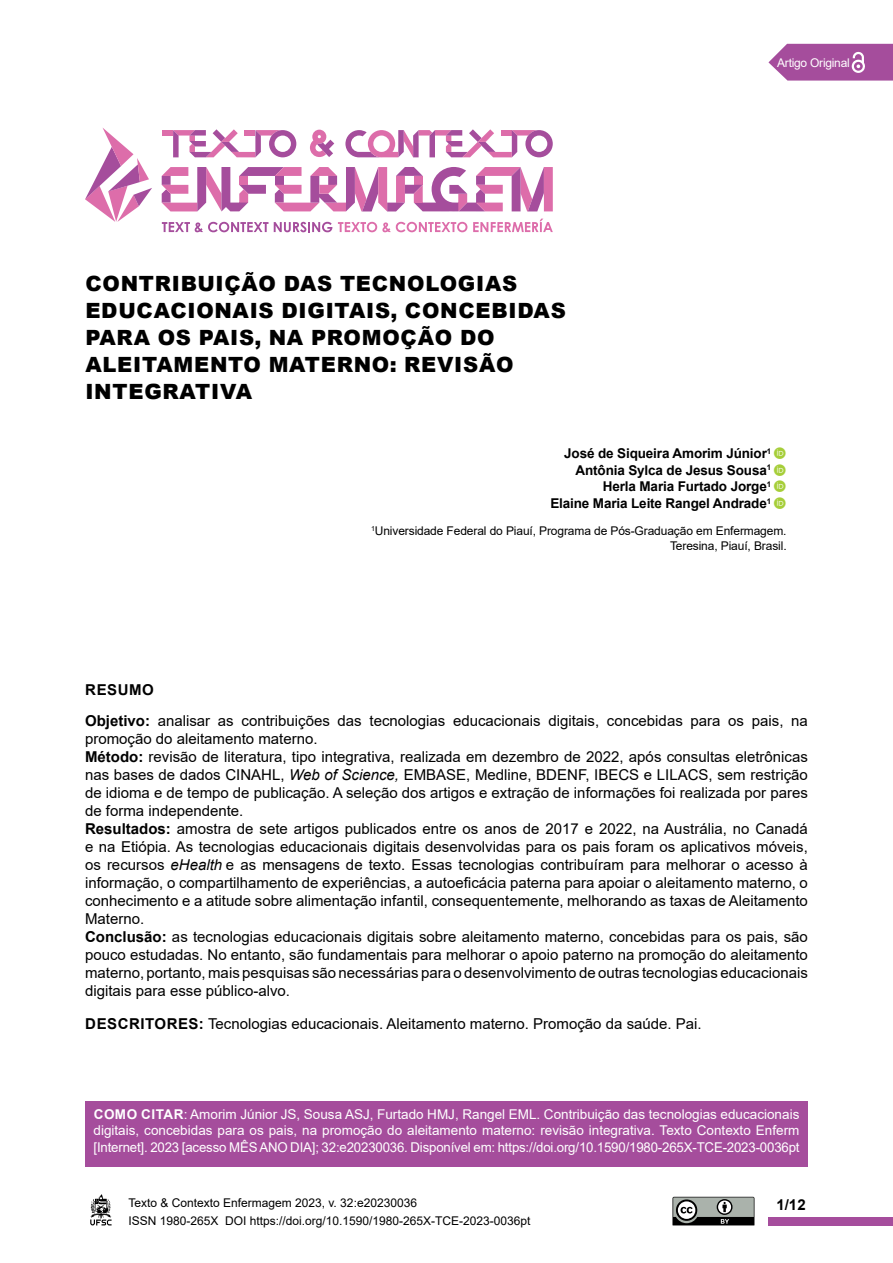
<style>
.page{position:relative;width:893px;height:1263px;background:#fff}
.page>*{position:absolute;margin:0;border:0;box-sizing:border-box;transform-origin:0 0}
.t1{font:900 21px/27px "Arial";letter-spacing:.035em;color:#000}
.t2{font:15px/18px "Arial";color:#000}
.t3{font:700 15px "Arial";color:#000}
.t4{font:13.5px/16.2px "Arial";letter-spacing:-.015em;color:#fff;text-align:justify}
.t5{font:700 13.5px/16.5px "Arial";letter-spacing:-.01em;color:#000;text-align:right}
.t6{font:12px/18px "Arial";color:#000}
.t7{font:12px "Arial";letter-spacing:-.02em;color:#fff}
.s1{font-weight:700}
.s2{font-style:italic}
</style>
<div class="page">
<div style="left:769px;top:1217px;width:124px;height:8px;background:#a54d9c"></div>
<svg style="left:90px;top:1194px;width:22px;height:31px"></svg>
<svg style="left:162px;top:167px;width:391px;height:45px"></svg>
<div style="left:162px;top:130px;width:11px;height:6px;background:#dd6daa"></div>
<svg style="left:173px;top:129px;width:123px;height:28px"></svg>
<svg style="left:310px;top:129px;width:243px;height:28px"></svg>
<svg style="left:162px;top:222px;width:106px;height:10px"></svg>
<svg style="left:274px;top:222px;width:58px;height:10px"></svg>
<svg style="left:338px;top:222px;width:129px;height:10px"></svg>
<svg style="left:473px;top:219px;width:80px;height:13px"></svg>
<svg style="left:85px;top:128px;width:67px;height:94px"></svg>
<svg style="left:768px;top:44px;width:125px;height:37px;background:#af61a7"></svg>
<svg style="left:672px;top:1197px;width:83px;height:29px;background:#777b78"></svg>
<div style="left:85px;top:1101px;width:723px;height:66px;background:#a54d9c"></div>
<h1 class="t1" style="left:85px;top:270px;width:482px">CONTRIBUIÇÃO DAS TECNOLOGIAS<br>EDUCACIONAIS DIGITAIS, CONCEBIDAS<br>PARA OS PAIS, NA PROMOÇÃO DO<br>ALEITAMENTO MATERNO: REVISÃO<br>INTEGRATIVA</h1>
<p class="t7" style="left:777px;top:54px;width:74px">Artigo Original</p>
<p class="t5" style="left:550px;top:446px;width:222px">José de Siqueira Amorim Júnior<sup>1<br></sup>Antônia Sylca de Jesus Sousa<sup>1<br></sup>Herla Maria Furtado Jorge<sup>1<br></sup>Elaine Maria Leite Rangel Andrade<sup>1</sup></p>
<p class="t6" style="left:371px;top:524px;width:417px;line-height:14.4px;text-align:right"><sup>1</sup>Universidade Federal do Piauí, Programa de Pós-Graduação em Enfermagem.<br>Teresina, Piauí, Brasil.</p>
<p class="t2" style="left:85px;top:674px;width:724px;line-height:30.8px"><span class="s1">RESUMO<br>Objetivo:</span> analisar as contribuições das tecnologias educacionais digitais, concebidas para os pais, na</p>
<p class="t2" style="left:85px;top:729px;width:724px">promoção do aleitamento materno.<br><span class="s1">Método:</span> revisão de literatura, tipo integrativa, realizada em dezembro de 2022, após consultas eletrônicas nas bases de dados CINAHL, <span class="s2">Web of Science,</span> EMBASE, Medline, BDENF, IBECS e LILACS, sem restrição de idioma e de tempo de publicação. A seleção dos artigos e extração de informações foi realizada por pares de forma independente.<br><span class="s1">Resultados:</span> amostra de sete artigos publicados entre os anos de 2017 e 2022, na Austrália, no Canadá e na Etiópia. As tecnologias educacionais digitais desenvolvidas para os pais foram os aplicativos móveis, os recursos <span class="s2">eHealth</span> e as mensagens de texto. Essas tecnologias contribuíram para melhorar o acesso à informação, o compartilhamento de experiências, a autoeficácia paterna para apoiar o aleitamento materno, o conhecimento e a atitude sobre alimentação infantil, consequentemente, melhorando as taxas de Aleitamento Materno.<br><span class="s1">Conclusão:</span> as tecnologias educacionais digitais sobre aleitamento materno, concebidas para os pais, são pouco estudadas. No entanto, são fundamentais para melhorar o apoio paterno na promoção do aleitamento materno, portanto, mais pesquisas são necessárias para o desenvolvimento de outras tecnologias educacionais digitais para esse público-alvo.</p>
<p class="t2" style="left:85px;top:1014px;width:618px"><span class="s1">DESCRITORES:</span> Tecnologias educacionais. Aleitamento materno. Promoção da saúde. Pai.</p>
<p class="t4" style="left:94px;top:1106px;width:707px"><span class="s1">COMO CITAR</span>: Amorim Júnior JS, Sousa ASJ, Furtado HMJ, Rangel EML. Contribuição das tecnologias educacionais digitais, concebidas para os pais, na promoção do aleitamento materno: revisão integrativa. Texto Contexto Enferm [Internet]. 2023 [acesso MÊS ANO DIA]; 32:e20230036. Disponível em: https://doi.org/10.1590/1980-265X-TCE-2023-0036pt</p>
<p class="t6" style="left:128px;top:1194px;width:404px">Texto &amp; Contexto Enfermagem 2023, v. 32:e20230036<br>ISSN 1980-265X DOI https://doi.org/10.1590/1980-265X-TCE-2023-0036pt</p>
<p class="t3" style="left:776px;top:1194px;width:31px">1/12</p>
</div>
